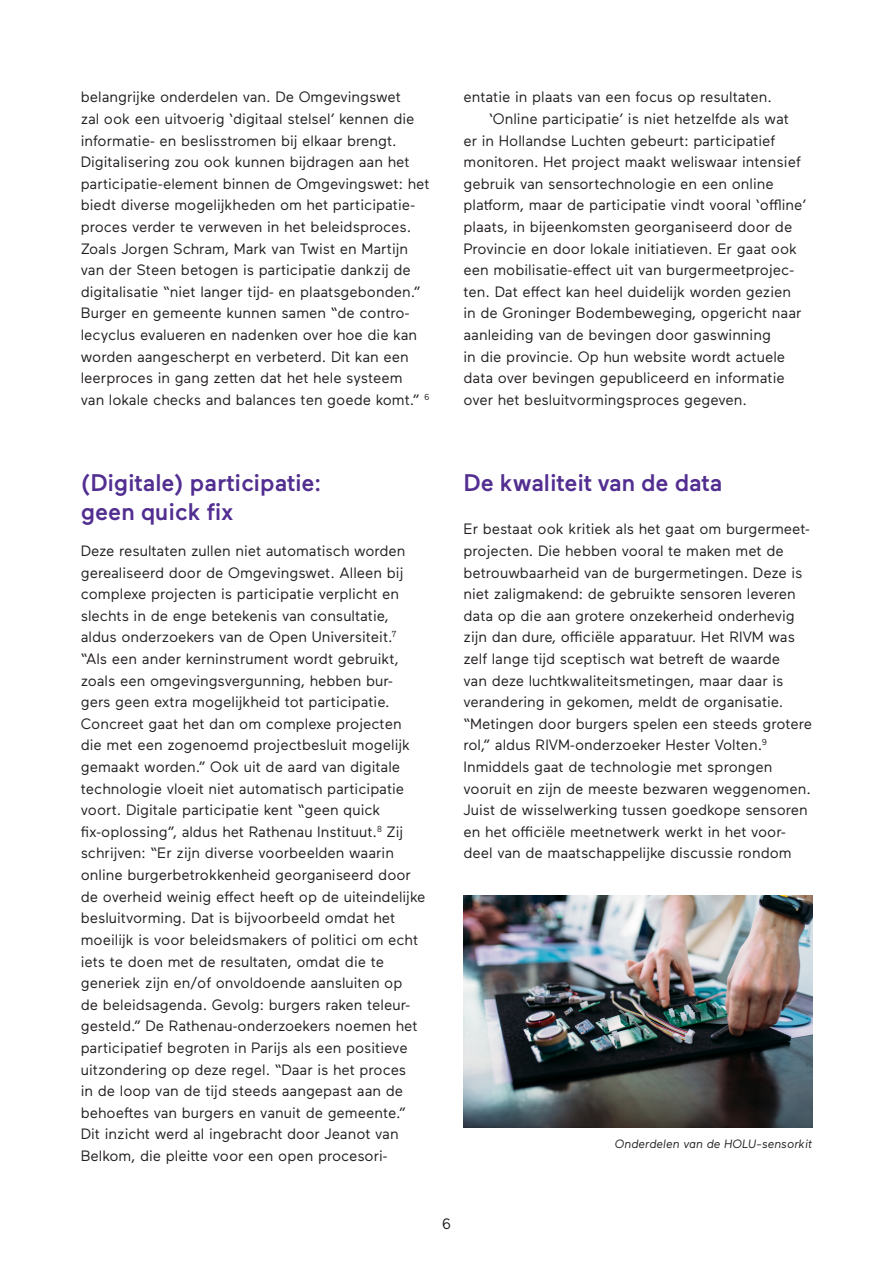
<style>
.page{position:relative;width:893px;height:1263px;background:#fff}
.page>*{position:absolute;margin:0;border:0;box-sizing:border-box;transform-origin:0 0}
.Heading_2{font:500 24px/28.8px "Maax";color:#522e91}
.Paragraph{font:15px/21.6px "Maax";color:#231f20}
.t1{font:italic 12px "Maax";color:#231f20}
</style>
<div class="page">
<img style="left:463px;top:895px;width:349px;height:233px">
<p class="Paragraph" style="left:81px;top:86px;width:350px">belangrijke onderdelen van. De Omgevingswet<br>zal ook een uitvoerig ‘digitaal stelsel’ kennen die informatie- en beslisstromen bij elkaar brengt.<br>Digitalisering zou ook kunnen bijdragen aan het participatie-element binnen de Omgevingswet: het biedt diverse mogelijkheden om het participatie&shy;proces verder te verweven in het beleidsproces.<br>Zoals Jorgen Schram, Mark van Twist en Martijn van der Steen betogen is participatie dankzij de digitalisatie “niet langer tijd- en plaatsgebonden.” Burger en gemeente kunnen samen “de contro&shy;lecyclus evalueren en nadenken over hoe die kan worden aangescherpt en verbeterd. Dit kan een leerproces in gang zetten dat het hele systeem van lokale checks and balances ten goede komt.” <sup>6</sup></p>
<p class="Paragraph" style="left:463px;top:86px;width:310px">ëntatie in plaats van een focus op resultaten.</p>
<p class="Paragraph" style="left:463px;top:107px;width:344px;text-indent:26px">‘Online participatie’ is niet hetzelfde als wat er in Hollandse Luchten gebeurt: participatief monitoren. Het project maakt weliswaar intensief gebruik van sensortechnologie en een online platform, maar de participatie vindt vooral ‘offline’ plaats, in bijeenkomsten georganiseerd door de Provincie en door lokale initiatieven. Er gaat ook een mobilisatie-effect uit van burgermeetprojec&shy;ten. Dat effect kan heel duidelijk worden gezien in de Groninger Bodembeweging, opgericht naar aanleiding van de bevingen door gaswinning<br>in die provincie. Op hun website wordt actuele data over bevingen gepubliceerd en informatie over het besluitvormingsproces gegeven.</p>
<p class="Heading_2" style="left:81px;top:469px;width:242px">(Digitale) participatie: geen quick fix</p>
<p class="Paragraph" style="left:81px;top:539px;width:346px">Deze resultaten zullen niet automatisch worden gerealiseerd door de Omgevingswet. Alleen bij complexe projecten is participatie verplicht en slechts in de enge betekenis van consultatie, aldus onderzoekers van de Open Universiteit.<sup>7 </sup>“Als een ander kerninstrument wordt gebruikt, zoals een omgevingsvergunning, hebben bur&shy;gers geen extra mogelijkheid tot participatie.<br>Concreet gaat het dan om complexe projecten die met een zogenoemd projectbesluit mogelijk gemaakt worden.” Ook uit de aard van digitale technologie vloeit niet automatisch participatie voort. Digitale participatie kent “geen quick fix-oplossing”, aldus het Rathenau Instituut.<sup>8</sup> Zij schrijven: “Er zijn diverse voorbeelden waarin online burgerbetrokkenheid georganiseerd door de overheid weinig effect heeft op de uiteindelijke besluitvorming. Dat is bijvoorbeeld omdat het moeilijk is voor beleidsmakers of politici om echt iets te doen met de resultaten, omdat die te generiek zijn en/of onvoldoende aansluiten op<br>de beleidsagenda. Gevolg: burgers raken teleur&shy;gesteld.” De Rathenau-onderzoekers noemen het participatief begroten in Parijs als een positieve uitzondering op deze regel. “Daar is het proces<br>in de loop van de tijd steeds aangepast aan de behoeftes van burgers en vanuit de gemeente.” Dit inzicht werd al ingebracht door Jeanot van Belkom, die pleitte voor een open procesori-</p>
<p class="Heading_2" style="left:463px;top:469px;width:260px">De kwaliteit van de data</p>
<p class="Paragraph" style="left:463px;top:518px;width:350px">Er bestaat ook kritiek als het gaat om burgermeet&shy;projecten. Die hebben vooral te maken met de betrouwbaarheid van de burgermetingen. Deze is niet zaligmakend: de gebruikte sensoren leveren data op die aan grotere onzekerheid onderhevig zijn dan dure, officiële apparatuur. Het RIVM was zelf lange tijd sceptisch wat betreft de waarde<br>van deze luchtkwaliteitsmetingen, maar daar is verandering in gekomen, meldt de organisatie. “Metingen door burgers spelen een steeds grotere rol,” aldus RIVM-onderzoeker Hester Volten.<sup>9<br></sup>Inmiddels gaat de technologie met sprongen vooruit en zijn de meeste bezwaren weggenomen.<br>Juist de wisselwerking tussen goedkope sensoren en het officiële meetnetwerk werkt in het voor&shy;deel van de maatschappelijke discussie rondom</p>
<p class="t1" style="left:615px;top:1137px;width:199px">Onderdelen van de HOLU-sensorkit</p>
<p class="Paragraph" style="left:442px;top:1212px;width:11px">6</p>
</div>
